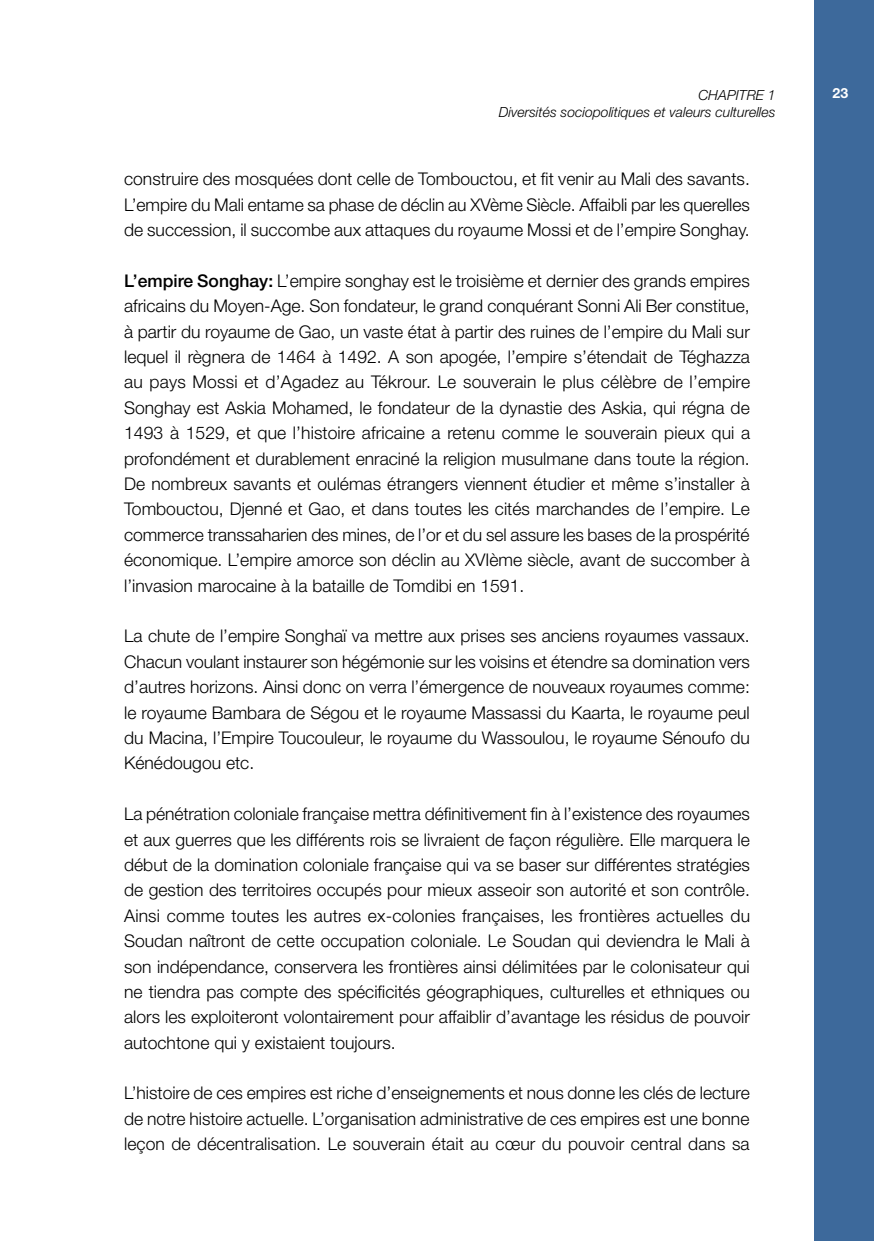
<style>
.page{position:relative;width:874px;height:1241px;background:#fff}
.page>*{position:absolute;margin:0;border:0;box-sizing:border-box;transform-origin:0 0}
.t1{font:300 17.5px/25.4px "Helvetica Neue LT Std";color:#000;text-align:justify}
.t2{font:italic 300 14px/16.8px "Helvetica Neue LT Std";color:#000;text-align:right}
.t3{font:700 14px "Helvetica Neue LT Std";color:#fff}
.s1{font-weight:500}
</style>
<div class="page">
<div style="left:814px;top:0;width:59px;height:1240px;background:#3d699b"></div>
<p class="t2" style="left:498px;top:87px;width:278px">CHAPITRE 1<br>Diversités sociopolitiques et valeurs culturelles</p>
<p class="t3" style="left:832px;top:85px;width:17px">23</p>
<p class="t1" style="left:124px;top:166px;width:627px">construire des mosquées dont celle de Tombouctou, et fit venir au Mali des savants.<br>L’empire du Mali entame sa phase de déclin au XVème Siècle. Affaibli par les querelles de succession, il succombe aux attaques du royaume Mossi et de l’empire Songhay.</p>
<p class="t1" style="left:124px;top:267px;width:627px"><span class="s1">L’empire Songhay:</span> L’empire songhay est le troisième et dernier des grands empires africains du Moyen-Age. Son fondateur, le grand conquérant Sonni Ali Ber constitue, à partir du royaume de Gao, un vaste état à partir des ruines de l’empire du Mali sur lequel il règnera de 1464 à 1492. A son apogée, l’empire s’étendait de Téghazza au pays Mossi et d’Agadez au Tékrour. Le souverain le plus célèbre de l’empire Songhay est Askia Mohamed, le fondateur de la dynastie des Askia, qui régna de 1493 à 1529, et que l’histoire africaine a retenu comme le souverain pieux qui a profondément et durablement enraciné la religion musulmane dans toute la région.<br>De nombreux savants et oulémas étrangers viennent étudier et même s’installer à Tombouctou, Djenné et Gao, et dans toutes les cités marchandes de l’empire. Le commerce transsaharien des mines, de l’or et du sel assure les bases de la prospérité économique. L’empire amorce son déclin au XVIème siècle, avant de succomber à l’invasion marocaine à la bataille de Tomdibi en 1591.</p>
<p class="t1" style="left:124px;top:623px;width:627px">La chute de l’empire Songhaï va mettre aux prises ses anciens royaumes vassaux.<br>Chacun voulant instaurer son hégémonie sur les voisins et étendre sa domination vers d’autres horizons. Ainsi donc on verra l’émergence de nouveaux royaumes comme: le royaume Bambara de Ségou et le royaume Massassi du Kaarta, le royaume peul du Macina, l’Empire Toucouleur, le royaume du Wassoulou, le royaume Sénoufo du Kénédougou etc.</p>
<p class="t1" style="left:124px;top:800px;width:627px">La pénétration coloniale française mettra définitivement fin à l’existence des royaumes et aux guerres que les différents rois se livraient de façon régulière. Elle marquera le début de la domination coloniale française qui va se baser sur différentes stratégies de gestion des territoires occupés pour mieux asseoir son autorité et son contrôle.<br>Ainsi comme toutes les autres ex-colonies françaises, les frontières actuelles du Soudan naîtront de cette occupation coloniale. Le Soudan qui deviendra le Mali à son indépendance, conservera les frontières ainsi délimitées par le colonisateur qui ne tiendra pas compte des spécificités géographiques, culturelles et ethniques ou alors les exploiteront volontairement pour affaiblir d’avantage les résidus de pouvoir autochtone qui y existaient toujours.</p>
<p class="t1" style="left:124px;top:1079px;width:627px">L’histoire de ces empires est riche d’enseignements et nous donne les clés de lecture de notre histoire actuelle. L’organisation administrative de ces empires est une bonne leçon de décentralisation. Le souverain était au cœur du pouvoir central dans sa</p>
</div>
